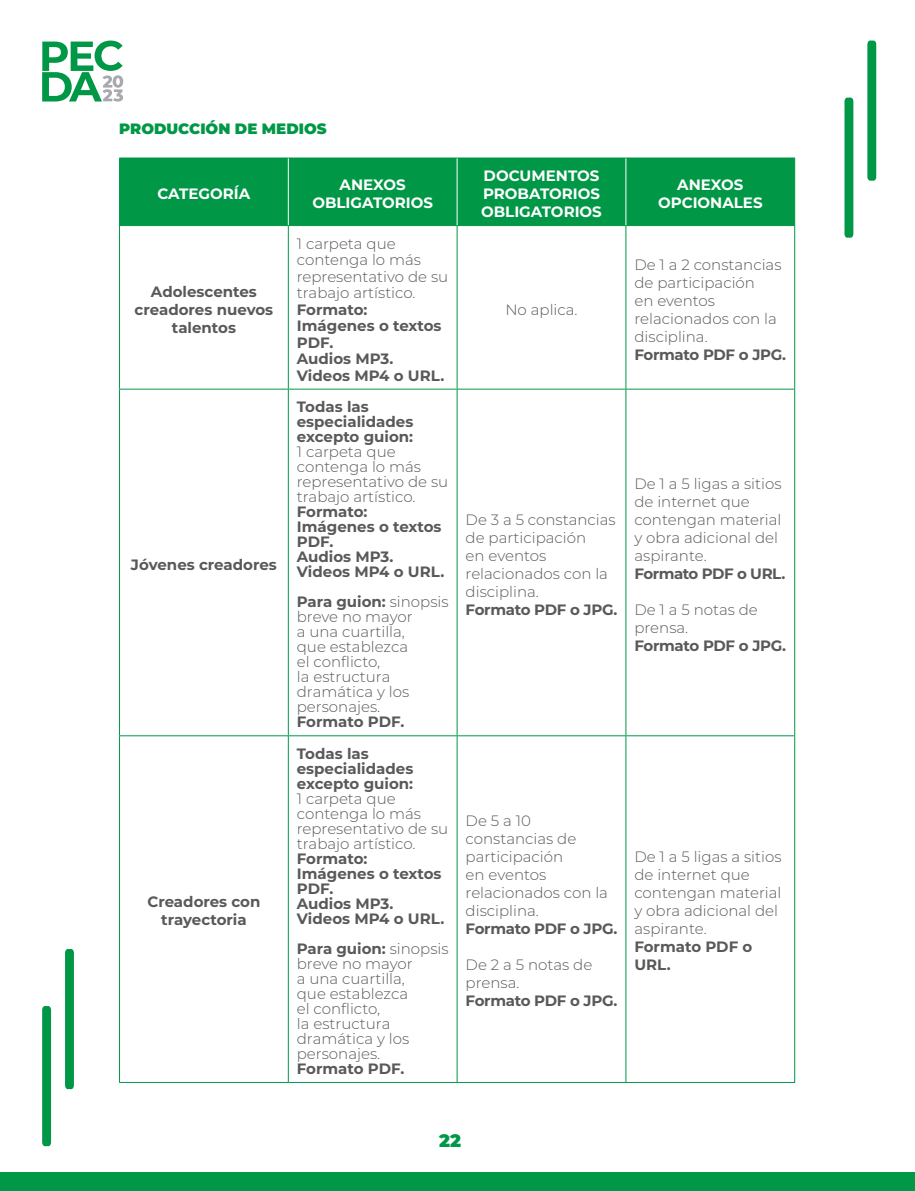
<style>
.page{position:relative;width:915px;height:1191px;background:#fff}
.page>*{position:absolute;margin:0;border:0;box-sizing:border-box;transform-origin:0 0}
.t1{font:900 18px "Montserrat";color:#009846}
.t2{font:300 15px/18px "Montserrat";color:#58595b}
.t3{font:700 15px/15px "Montserrat";color:#58595b}
.t4{font:700 15px/18px "Montserrat";color:#fff;text-align:center}
.t5{font:700 15px "Montserrat";letter-spacing:-.02em;color:#58595b}
.t6{font:900 15px "Montserrat";color:#009846}
.t7{font:700 15px "Montserrat";letter-spacing:-.03em;color:#58595b}
.s1{font-weight:700}
</style>
<div class="page">
<svg style="left:42px;top:41px;width:81px;height:61px"></svg>
<div style="left:0;top:1172px;width:914px;height:19px;background:#009846"></div>
<svg style="left:867px;top:41px;width:8px;height:140px"></svg>
<svg style="left:844px;top:98px;width:9px;height:140px"></svg>
<svg style="left:65px;top:949px;width:9px;height:140px"></svg>
<svg style="left:42px;top:1006px;width:9px;height:140px"></svg>
<div style="left:120px;top:159px;width:674px;height:66px;background:#009846"></div>
<hr style="left:119px;top:158px;width:169px;height:1px;background:#009846">
<hr style="left:119px;top:158px;width:1px;height:67px;background:#009846">
<hr style="left:288px;top:158px;width:169px;height:1px;background:#009846">
<hr style="left:457px;top:158px;width:168px;height:1px;background:#009846">
<hr style="left:625px;top:158px;width:169px;height:1px;background:#009846">
<hr style="left:794px;top:158px;width:1px;height:67px;background:#009846">
<hr style="left:119px;top:225px;width:169px;height:1px;background:#009846">
<hr style="left:119px;top:226px;width:1px;height:163px;background:#009846">
<hr style="left:288px;top:225px;width:169px;height:1px;background:#009846">
<hr style="left:288px;top:226px;width:1px;height:163px;background:#009846">
<hr style="left:457px;top:225px;width:168px;height:1px;background:#009846">
<hr style="left:456px;top:226px;width:1px;height:163px;background:#009846">
<hr style="left:625px;top:225px;width:169px;height:1px;background:#009846">
<hr style="left:625px;top:226px;width:1px;height:163px;background:#009846">
<hr style="left:794px;top:226px;width:1px;height:163px;background:#009846">
<hr style="left:119px;top:389px;width:169px;height:1px;background:#009846">
<hr style="left:119px;top:389px;width:1px;height:346px;background:#009846">
<hr style="left:288px;top:389px;width:169px;height:1px;background:#009846">
<hr style="left:288px;top:389px;width:1px;height:346px;background:#009846">
<hr style="left:457px;top:389px;width:168px;height:1px;background:#009846">
<hr style="left:456px;top:389px;width:1px;height:346px;background:#009846">
<hr style="left:625px;top:389px;width:169px;height:1px;background:#009846">
<hr style="left:625px;top:389px;width:1px;height:346px;background:#009846">
<hr style="left:794px;top:389px;width:1px;height:346px;background:#009846">
<hr style="left:119px;top:735px;width:169px;height:1px;background:#009846">
<hr style="left:119px;top:736px;width:1px;height:346px;background:#009846">
<hr style="left:288px;top:735px;width:169px;height:1px;background:#009846">
<hr style="left:288px;top:736px;width:1px;height:346px;background:#009846">
<hr style="left:457px;top:735px;width:168px;height:1px;background:#009846">
<hr style="left:456px;top:736px;width:1px;height:346px;background:#009846">
<hr style="left:625px;top:735px;width:169px;height:1px;background:#009846">
<hr style="left:625px;top:736px;width:1px;height:346px;background:#009846">
<hr style="left:794px;top:736px;width:1px;height:346px;background:#009846">
<hr style="left:119px;top:1082px;width:169px;height:1px;background:#009846">
<hr style="left:288px;top:1082px;width:169px;height:1px;background:#009846">
<hr style="left:457px;top:1082px;width:168px;height:1px;background:#009846">
<hr style="left:625px;top:1082px;width:169px;height:1px;background:#009846">
<hr style="left:288px;top:158px;width:1px;height:67px;background:#fff">
<hr style="left:456px;top:158px;width:1px;height:67px;background:#fff">
<hr style="left:625px;top:158px;width:1px;height:67px;background:#fff">
<p class="t6" style="left:119px;top:117px;width:209px">PRODUCCIÓN DE MEDIOS</p>
<p class="t4" style="left:157px;top:184px;width:94px">CATEGORÍA</p>
<p class="t4" style="left:312px;top:175px;width:122px">ANEXOS<br>OBLIGATORIOS</p>
<p class="t4" style="left:481px;top:166px;width:122px;text-align:left">DOCUMENTOS<br>PROBATORIOS<br>OBLIGATORIOS</p>
<p class="t4" style="left:657px;top:175px;width:106px">ANEXOS<br>OPCIONALES</p>
<p class="t3" style="left:135px;top:281px;width:140px;line-height:18px;text-align:center">Adolescentes creadores nuevos talentos</p>
<p class="t3" style="left:131px;top:556px;width:147px">Jóvenes creadores</p>
<p class="t3" style="left:147px;top:892px;width:115px;line-height:18px;text-align:center">Creadores con trayectoria</p>
<p class="t2" style="left:297px;top:234px;width:153px;line-height:16.5px">1 carpeta que contenga lo más representativo de su trabajo artístico.</p>
<p class="t3" style="left:297px;top:300px;width:149px;line-height:16.5px">Formato:<br>Imágenes o textos<br>PDF.<br>Audios MP3.<br>Videos MP4 o URL.</p>
<p class="t2" style="left:505px;top:300px;width:74px">No aplica.</p>
<p class="t3" style="left:297px;top:398px;width:118px">Todas las especialidades excepto guion:</p>
<p class="t2" style="left:297px;top:444px;width:153px;line-height:15px">1 carpeta que contenga lo más representativo de su trabajo artístico.</p>
<p class="t3" style="left:297px;top:503px;width:149px">Formato:<br>Imágenes o textos<br>PDF.<br>Audios MP3.<br>Videos MP4 o URL.</p>
<p class="t2" style="left:297px;top:594px;width:153px;line-height:15px"><span class="s1">Para guion:</span> sinopsis breve no mayor<br>a una cuartilla,<br>que establezca<br>el conflicto,<br>la estructura dramática y los personajes.</p>
<p class="t3" style="left:297px;top:713px;width:109px">Formato PDF.</p>
<p class="t3" style="left:297px;top:745px;width:118px">Todas las especialidades excepto guion:</p>
<p class="t2" style="left:297px;top:790px;width:153px;line-height:15px">1 carpeta que contenga lo más representativo de su trabajo artístico.</p>
<p class="t3" style="left:297px;top:850px;width:149px">Formato:<br>Imágenes o textos<br>PDF.<br>Audios MP3.<br>Videos MP4 o URL.</p>
<p class="t2" style="left:297px;top:940px;width:153px;line-height:15px"><span class="s1">Para guion:</span> sinopsis breve no mayor<br>a una cuartilla,<br>que establezca<br>el conflicto,<br>la estructura dramática y los personajes.</p>
<p class="t3" style="left:297px;top:1060px;width:109px">Formato PDF.</p>
<p class="t2" style="left:465px;top:510px;width:151px">De 3 a 5 constancias de participación<br>en eventos relacionados con la disciplina.</p>
<p class="t5" style="left:465px;top:598px;width:153px">Formato PDF o JPG.</p>
<p class="t2" style="left:465px;top:811px;width:144px">De 5 a 10 constancias de participación<br>en eventos relacionados con la disciplina.</p>
<p class="t5" style="left:465px;top:918px;width:153px">Formato PDF o JPG.</p>
<p class="t2" style="left:465px;top:955px;width:128px">De 2 a 5 notas de prensa.</p>
<p class="t5" style="left:465px;top:990px;width:153px">Formato PDF o JPG.</p>
<p class="t2" style="left:634px;top:255px;width:148px">De 1 a 2 constancias de participación<br>en eventos relacionados con la disciplina.</p>
<p class="t5" style="left:634px;top:343px;width:153px">Formato PDF o JPG.</p>
<p class="t2" style="left:634px;top:474px;width:149px">De 1 a 5 ligas a sitios de internet que contengan material y obra adicional del aspirante.</p>
<p class="t7" style="left:634px;top:562px;width:152px">Formato PDF o URL.</p>
<p class="t2" style="left:634px;top:600px;width:125px">De 1 a 5 notas de prensa.</p>
<p class="t5" style="left:634px;top:634px;width:153px">Formato PDF o JPG.</p>
<p class="t2" style="left:634px;top:847px;width:149px">De 1 a 5 ligas a sitios de internet que contengan material y obra adicional del aspirante.</p>
<p class="t3" style="left:634px;top:937px;width:119px;line-height:18px">Formato PDF o<br>URL.</p>
<p class="t1" style="left:439px;top:1127px;width:23px">22</p>
</div>
